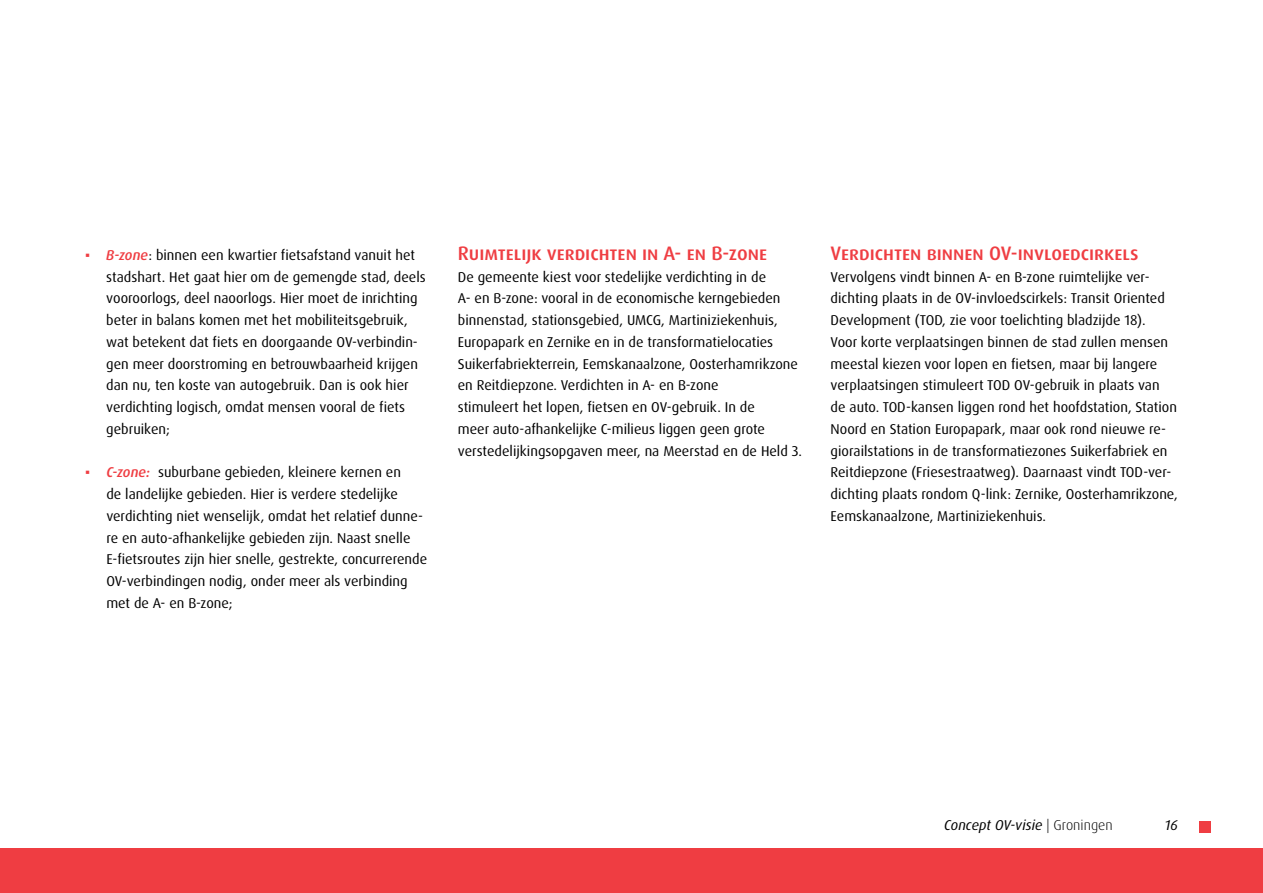
<style>
.page{position:relative;width:1263px;height:893px;background:#fff}
.page>*{position:absolute;margin:0;border:0;box-sizing:border-box;transform-origin:0 0}
.t1{font:500 19.5px "Dax OT";color:#ef3d42}
.t2{font:14.25px/21.8px "Dax OT";color:#000}
.t3{font:italic 14.25px "Dax OT";color:#000}
.s1{font-family:"Arial";color:#ef3d42}
.s2{font-weight:500;font-style:italic;color:#ef3d42}
.s3{font-weight:300;font-style:normal}
</style>
<div class="page">
<div style="left:0;top:848px;width:1263px;height:45px;background:#ef3d42"></div>
<div style="left:1199px;top:821px;width:11px;height:11px;background:#ef3d42"></div>
<p class="t2" style="left:106px;top:244px;width:321px;text-indent:-21px"><span class="s1">▪</span> <span class="s2">B-zone</span>: binnen een kwartier fietsafstand vanuit het stadshart. Het gaat hier om de gemengde stad, deels vooroorlogs, deel naoorlogs. Hier moet de inrichting beter in balans komen met het mobiliteitsgebruik, wat betekent dat fiets en doorgaande OV-verbindin&shy;gen meer doorstroming en betrouwbaarheid krijgen dan nu, ten koste van autogebruik. Dan is ook hier verdichting logisch, omdat mensen vooral de fiets gebruiken;</p>
<p class="t2" style="left:106px;top:462px;width:322px;text-indent:-21px"><span class="s1">▪</span> <span class="s2">C-zone:</span> suburbane gebieden, kleinere kernen en<br>de landelijke gebieden. Hier is verdere stedelijke verdichting niet wenselijk, omdat het relatief dunne&shy;re en auto-afhankelijke gebieden zijn. Naast snelle E-fietsroutes zijn hier snelle, gestrekte, concurrerende OV-verbindingen nodig, onder meer als verbinding met de A- en B-zone;</p>
<h1 class="t1" style="left:458px;top:241px;width:311px">Ruimtelijk verdichten in A- en B-zone</h1>
<p class="t2" style="left:458px;top:266px;width:346px">De gemeente kiest voor stedelijke verdichting in de<br>A- en B-zone: vooral in de economische kerngebieden binnenstad, stationsgebied, UMCG, Martiniziekenhuis, Europapark en Zernike en in de transformatielocaties Suikerfabriekterrein, Eemskanaalzone, Oosterhamrikzone en Reitdiepzone. Verdichten in A- en B-zone<br>stimuleert het lopen, fietsen en OV-gebruik. In de<br>meer auto-afhankelijke C-milieus liggen geen grote verstedelijkingsopgaven meer, na Meerstad en de Held 3.</p>
<h1 class="t1" style="left:831px;top:241px;width:309px">Verdichten binnen OV-invloedcirkels</h1>
<p class="t2" style="left:831px;top:266px;width:349px">Vervolgens vindt binnen A- en B-zone ruimtelijke ver&shy;dichting plaats in de OV-invloedscirkels: Transit Oriented Development (TOD, zie voor toelichting bladzijde 18).<br>Voor korte verplaatsingen binnen de stad zullen mensen meestal kiezen voor lopen en fietsen, maar bij langere verplaatsingen stimuleert TOD OV-gebruik in plaats van de auto. TOD-kansen liggen rond het hoofdstation, Station Noord en Station Europapark, maar ook rond nieuwe re&shy;giorailstations in de transformatiezones Suikerfabriek en Reitdiepzone (Friesestraatweg). Daarnaast vindt TOD-ver&shy;dichting plaats rondom Q-link: Zernike, Oosterhamrikzone, Eemskanaalzone, Martiniziekenhuis.</p>
<p class="t3" style="left:944px;top:815px;width:170px">Concept OV-visie <span class="s3">| Groningen</span></p>
<p class="t3" style="left:1165px;top:815px;width:15px">16</p>
</div>
